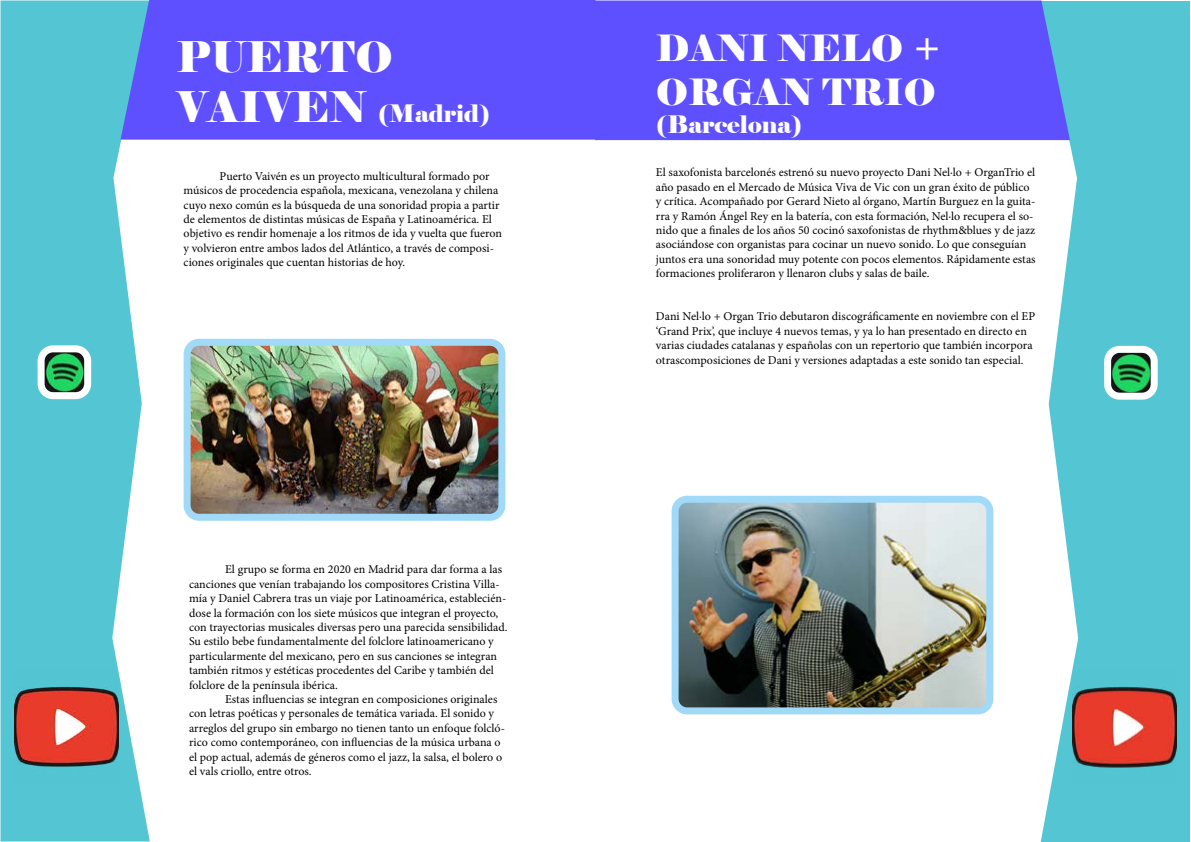
<style>
.page{position:relative;width:1191px;height:842px;background:#fff}
.page>*{position:absolute;margin:0;border:0;box-sizing:border-box;transform-origin:0 0}
.t1{font:42px "Elephant";color:#fff}
.t2{font:36px/43.2px "Elephant";color:#fff}
.t3{font:24px "Elephant";color:#fff}
.t4{font:12px/14.4px "Minion Pro";color:#000}
.s1{font-size:42px}
</style>
<div class="page">
<svg style="left:1px;top:1px;width:149px;height:840px;background:#6cced9"></svg>
<div style="left:120px;top:0;width:475px;height:140px;background:#5e50ff"></div>
<img style="left:41px;top:353px;width:47px;height:43px">
<div style="left:38px;top:345px;width:53px;height:54px;border:7px solid #fff;border-radius:12px"></div>
<img style="left:14px;top:669px;width:104px;height:115px">
<img style="left:192px;top:347px;width:305px;height:166px">
<div style="left:184px;top:339px;width:321px;height:182px;border:7px solid #a1daf8;border-radius:12px"></div>
<svg style="left:1040px;top:1px;width:150px;height:841px;background:#6dced9"></svg>
<div style="left:595px;top:1px;width:475px;height:139px;background:#5e50ff"></div>
<img style="left:679px;top:504px;width:306px;height:202px">
<div style="left:671px;top:496px;width:322px;height:218px;border:7px solid #a1daf8;border-radius:12px"></div>
<img style="left:1107px;top:349px;width:47px;height:43px">
<div style="left:1104px;top:346px;width:53px;height:54px;border:7px solid #fff;border-radius:12px"></div>
<img style="left:1072px;top:669px;width:104px;height:115px">
<h1 class="t1" style="left:176px;top:31px;width:218px">PUERTO</h1>
<h3 class="t3" style="left:176px;top:99px;width:315px"><span class="s1">VAIVEN</span> (Madrid)</h3>
<p class="t4" style="left:184px;top:169px;width:320px;text-indent:36px">Puerto Vaivén es un proyecto multicultural formado por músicos de procedencia española, mexicana, venezolana y chilena cuyo nexo común es la búsqueda de una sonoridad propia a partir de elementos de distintas músicas de España y Latinoamérica. El objetivo es rendir homenaje a los ritmos de ida y vuelta que fueron y volvieron entre ambos lados del Atlántico, a través de composi&shy;ciones originales que cuentan historias de hoy.</p>
<p class="t4" style="left:189px;top:562px;width:320px;text-indent:36px">El grupo se forma en 2020 en Madrid para dar forma a las canciones que venían trabajando los compositores Cristina Villa&shy;mía y Daniel Cabrera tras un viaje por Latinoamérica, establecién&shy;dose la formación con los siete músicos que integran el proyecto, con trayectorias musicales diversas pero una parecida sensibilidad.<br>Su estilo bebe fundamentalmente del folclore latinoamericano y particularmente del mexicano, pero en sus canciones se integran también ritmos y estéticas procedentes del Caribe y también del folclore de la península ibérica.</p>
<p class="t4" style="left:189px;top:692px;width:317px;text-indent:36px">Estas influencias se integran en composiciones originales con letras poéticas y personales de temática variada. El sonido y arreglos del grupo sin embargo no tienen tanto un enfoque folcló&shy;rico como contemporáneo, con influencias de la música urbana o el pop actual, además de géneros como el jazz, la salsa, el bolero o el vals criollo, entre otros.</p>
<h2 class="t2" style="left:656px;top:28px;width:288px">DANI NELO +<br>ORGAN TRIO</h2>
<h3 class="t3" style="left:656px;top:110px;width:148px">(Barcelona)</h3>
<p class="t4" style="left:656px;top:165px;width:381px">El saxofonista barcelonés estrenó su nuevo proyecto Dani Nel·lo + OrganTrio el año pasado en el Mercado de Música Viva de Vic con un gran éxito de público y crítica. Acompañado por Gerard Nieto al órgano, Martín Burguez en la guita&shy;rra y Ramón Ángel Rey en la batería, con esta formación, Nel·lo recupera el so&shy;nido que a finales de los años 50 cocinó saxofonistas de rhythm&amp;blues y de jazz asociándose con organistas para cocinar un nuevo sonido. Lo que conseguían juntos era una sonoridad muy potente con pocos elementos. Rápidamente estas formaciones proliferaron y llenaron clubs y salas de baile.</p>
<p class="t4" style="left:656px;top:309px;width:381px">Dani Nel·lo + Organ Trio debutaron discográficamente en noviembre con el EP ‘Grand Prix’, que incluye 4 nuevos temas, y ya lo han presentado en directo en varias ciudades catalanas y españolas con un repertorio que también incorpora otrascomposiciones de Dani y versiones adaptadas a este sonido tan especial.</p>
</div>
